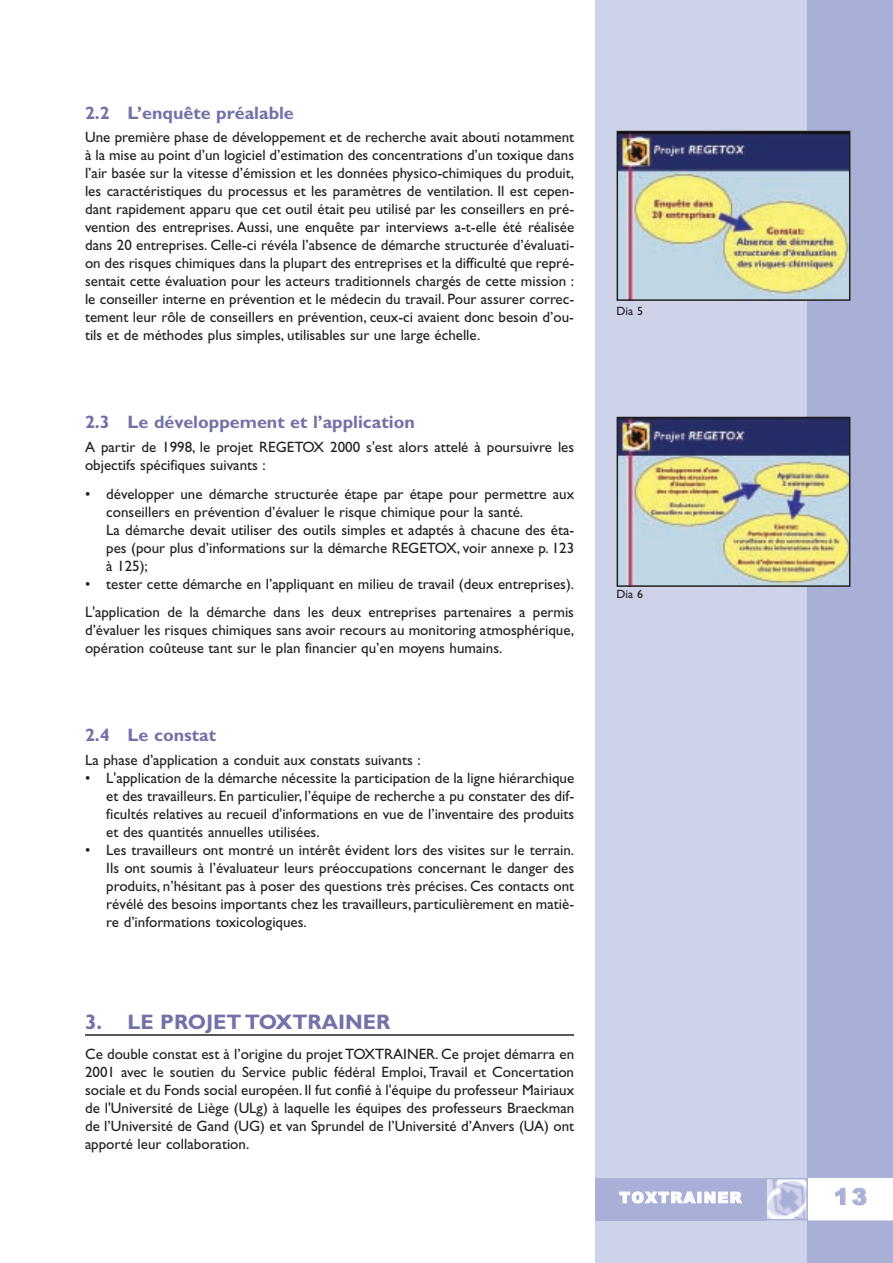
<style>
.page{position:relative;width:893px;height:1263px;background:#fff}
.page>*{position:absolute;margin:0;border:0;box-sizing:border-box;transform-origin:0 0}
.t1{font:900 22.5px "Arial";color:#a9afd7}
.t2{font:700 21px "Gill Sans";color:#7372a8}
.t3{font:700 18px "Gill Sans";color:#7372a8}
.t4{font:15px/18px "Gill Sans";color:#231f20;text-align:justify}
.t5{font:900 15px "Arial";letter-spacing:.09em;color:#fff}
.t6{font:12px "Gill Sans";color:#231f20}
</style>
<div class="page">
<div style="left:595px;top:0;width:298px;height:1263px;background:#cfd3ea"></div>
<div style="left:808px;top:0;width:85px;height:1263px;background:#a9afd7"></div>
<img style="left:768px;top:1181px;width:37px;height:36px">
<div style="left:765px;top:1178px;width:43px;height:42px;border:2px solid #a9afd7"></div>
<div style="left:595px;top:1178px;width:170px;height:42px;background:#a9afd7"></div>
<div style="left:809px;top:1179px;width:83px;height:41px;background:#fff"></div>
<div style="left:808px;top:1178px;width:85px;height:42px;border:2px solid #fff"></div>
<hr style="left:85px;top:1034px;width:489px;height:2px;background:#231f20">
<img style="left:620px;top:134px;width:227px;height:164px">
<div style="left:617px;top:131px;width:233px;height:170px;border:2px solid #231f20"></div>
<img style="left:620px;top:420px;width:227px;height:164px">
<div style="left:617px;top:417px;width:233px;height:170px;border:2px solid #231f20"></div>
<p class="t3" style="left:85px;top:106px;width:210px">2.2 L’enquête préalable</p>
<p class="t4" style="left:85px;top:130px;width:491px">Une première phase de développement et de recherche avait abouti notamment à la mise au point d’un logiciel d’estimation des concentrations d’un toxique dans l’air basée sur la vitesse d’émission et les données physico-chimiques du produit, les caractéristiques du processus et les paramètres de ventilation. Il est cepen&shy;dant rapidement apparu que cet outil était peu utilisé par les conseillers en pré&shy;vention des entreprises. Aussi, une enquête par interviews a-t-elle été réalisée dans 20 entreprises. Celle-ci révéla l’absence de démarche structurée d’évaluati&shy;on des risques chimiques dans la plupart des entreprises et la difficulté que repré&shy;sentait cette évaluation pour les acteurs traditionnels chargés de cette mission : le conseiller interne en prévention et le médecin du travail. Pour assurer correc&shy;tement leur rôle de conseillers en prévention, ceux-ci avaient donc besoin d’ou&shy;tils et de méthodes plus simples, utilisables sur une large échelle.</p>
<p class="t3" style="left:85px;top:415px;width:331px">2.3 Le développement et l’application</p>
<p class="t4" style="left:85px;top:439px;width:491px">A partir de 1998, le projet REGETOX 2000 s'est alors attelé à poursuivre les objectifs spécifiques suivants :</p>
<p class="t4" style="left:106px;top:486px;width:469px;text-align:left;text-indent:-21px">• développer une démarche structurée étape par étape pour permettre aux conseillers en prévention d’évaluer le risque chimique pour la santé.<br>La démarche devait utiliser des outils simples et adaptés à chacune des éta&shy;pes (pour plus d’informations sur la démarche REGETOX, voir annexe p. 123 à 125);</p>
<p class="t4" style="left:85px;top:571px;width:491px;line-height:28.7px">• tester cette démarche en l’appliquant en milieu de travail (deux entreprises).<br>L'application de la démarche dans les deux entreprises partenaires a permis</p>
<p class="t4" style="left:85px;top:623px;width:491px">d’évaluer les risques chimiques sans avoir recours au monitoring atmosphérique, opération coûteuse tant sur le plan financier qu’en moyens humains.</p>
<p class="t3" style="left:85px;top:728px;width:133px">2.4 Le constat</p>
<p class="t4" style="left:85px;top:752px;width:337px">La phase d’application a conduit aux constats suivants :</p>
<p class="t4" style="left:106px;top:770px;width:469px;text-indent:-21px">• L'application de la démarche nécessite la participation de la ligne hiérarchique et des travailleurs. En particulier, l’équipe de recherche a pu constater des dif&shy;ficultés relatives au recueil d'informations en vue de l’inventaire des produits et des quantités annuelles utilisées.</p>
<p class="t4" style="left:106px;top:842px;width:469px;text-indent:-21px">• Les travailleurs ont montré un intérêt évident lors des visites sur le terrain.<br>Ils ont soumis à l’évaluateur leurs préoccupations concernant le danger des produits, n’hésitant pas à poser des questions très précises. Ces contacts ont révélé des besoins importants chez les travailleurs, particulièrement en matiè&shy;re d’informations toxicologiques.</p>
<h2 class="t2" style="left:85px;top:1014px;width:307px">3. LE PROJET TOXTRAINER</h2>
<p class="t4" style="left:85px;top:1046px;width:491px">Ce double constat est à l’origine du projet TOXTRAINER. Ce projet démarra en 2001 avec le soutien du Service public fédéral Emploi, Travail et Concertation sociale et du Fonds social européen. Il fut confié à l'équipe du professeur Mairiaux de l'Université de Liège (ULg) à laquelle les équipes des professeurs Braeckman de l’Université de Gand (UG) et van Sprundel de l’Université d’Anvers (UA) ont apporté leur collaboration.</p>
<p class="t6" style="left:617px;top:306px;width:28px">Dia 5</p>
<p class="t6" style="left:617px;top:590px;width:28px">Dia 6</p>
<p class="t5" style="left:619px;top:1189px;width:124px">TOXTRAINER</p>
<h1 class="t1" style="left:834px;top:1183px;width:35px">13</h1>
</div>
